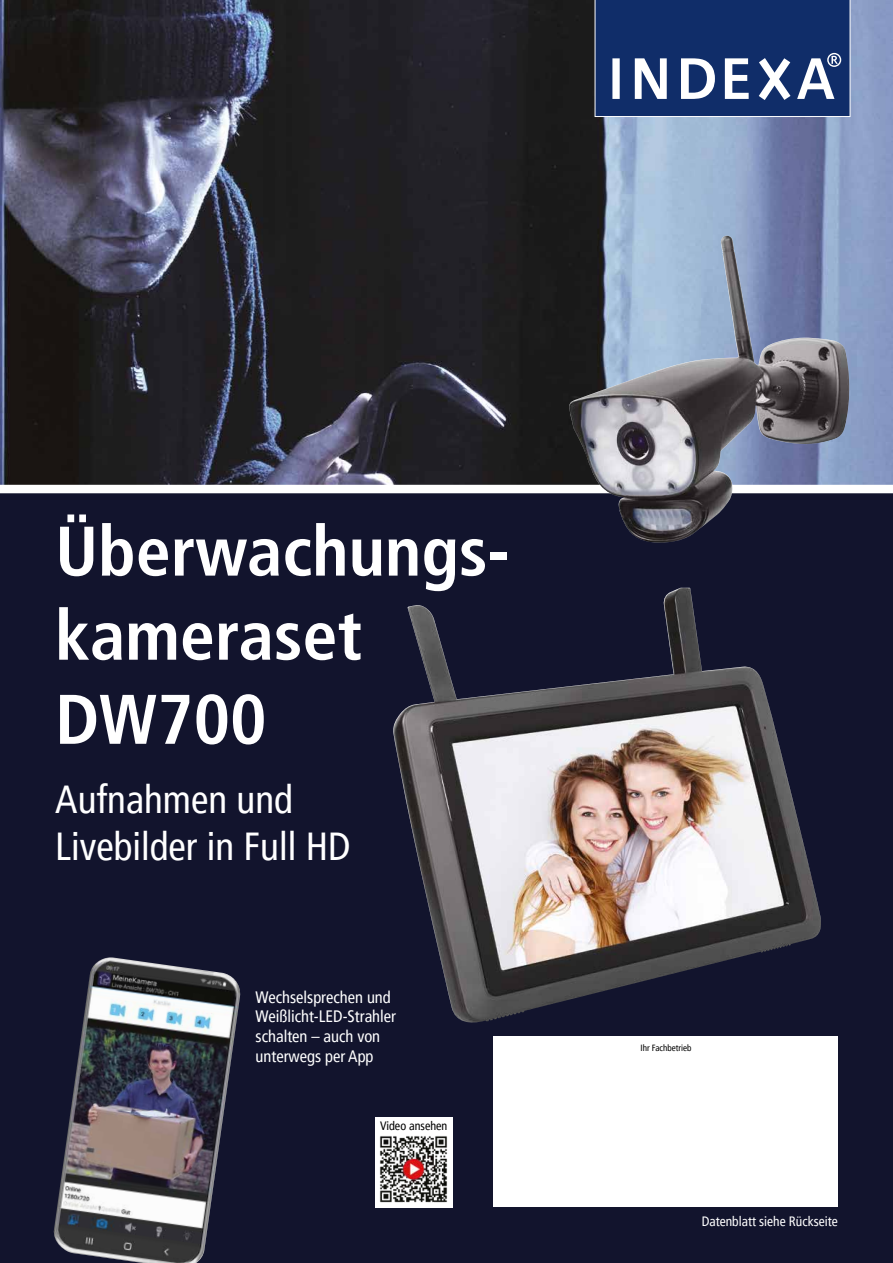
<style>
.page{position:relative;width:893px;height:1263px;background:#fff}
.page>*{position:absolute;margin:0;border:0;box-sizing:border-box;transform-origin:0 0}
.t1{font:700 condensed 70.05px/84.2px "Frutiger LT Pro";color:#fff}
.t2{font:condensed 39px/46.8px "Frutiger LT Pro";color:#fff}
.t3{font:condensed 16.5px/19.8px "Frutiger LT Pro";color:#fff}
.t4{font:condensed 13.5px "Frutiger LT Pro";color:#fff}
.t5{font:condensed 12.15px "Frutiger LT Pro";color:#000}
.t6{font:condensed 9px "Frutiger LT Pro";color:#000}
</style>
<div class="page">
<img style="left:0;top:0;width:893px;height:485px">
<div style="left:0;top:489px;width:893px;height:774px;background:#12142d"></div>
<div style="left:0;top:485px;width:893px;height:8px;background:#fff"></div>
<img style="left:393px;top:588px;width:428px;height:435px">
<img style="left:53px;top:957px;width:188px;height:306px">
<img style="left:569px;top:236px;width:281px;height:307px">
<div style="left:493px;top:1037px;width:345px;height:170px;background:#fff"></div>
<div style="left:375px;top:1117px;width:78px;height:91px;background:#fff"></div>
<img style="left:380px;top:1136px;width:68px;height:67px">
<svg style="left:595px;top:0;width:255px;height:117px;background:#30497d"></svg>
<h1 class="t1" style="left:55px;top:509px;width:456px">Überwachungs&shy;kameraset<br>DW700</h1>
<h2 class="t2" style="left:55px;top:777px;width:297px">Aufnahmen und<br>Livebilder in Full HD</h2>
<p class="t3" style="left:256px;top:987px;width:142px">Wechselsprechen und<br>Weißlicht-LED-Strahler schalten – auch von unterwegs per App</p>
<p class="t5" style="left:380px;top:1119px;width:69px">Video ansehen</p>
<p class="t6" style="left:641px;top:1043px;width:52px">Ihr Fachbetrieb</p>
<p class="t4" style="left:702px;top:1213px;width:137px">Datenblatt siehe Rückseite</p>
</div>
